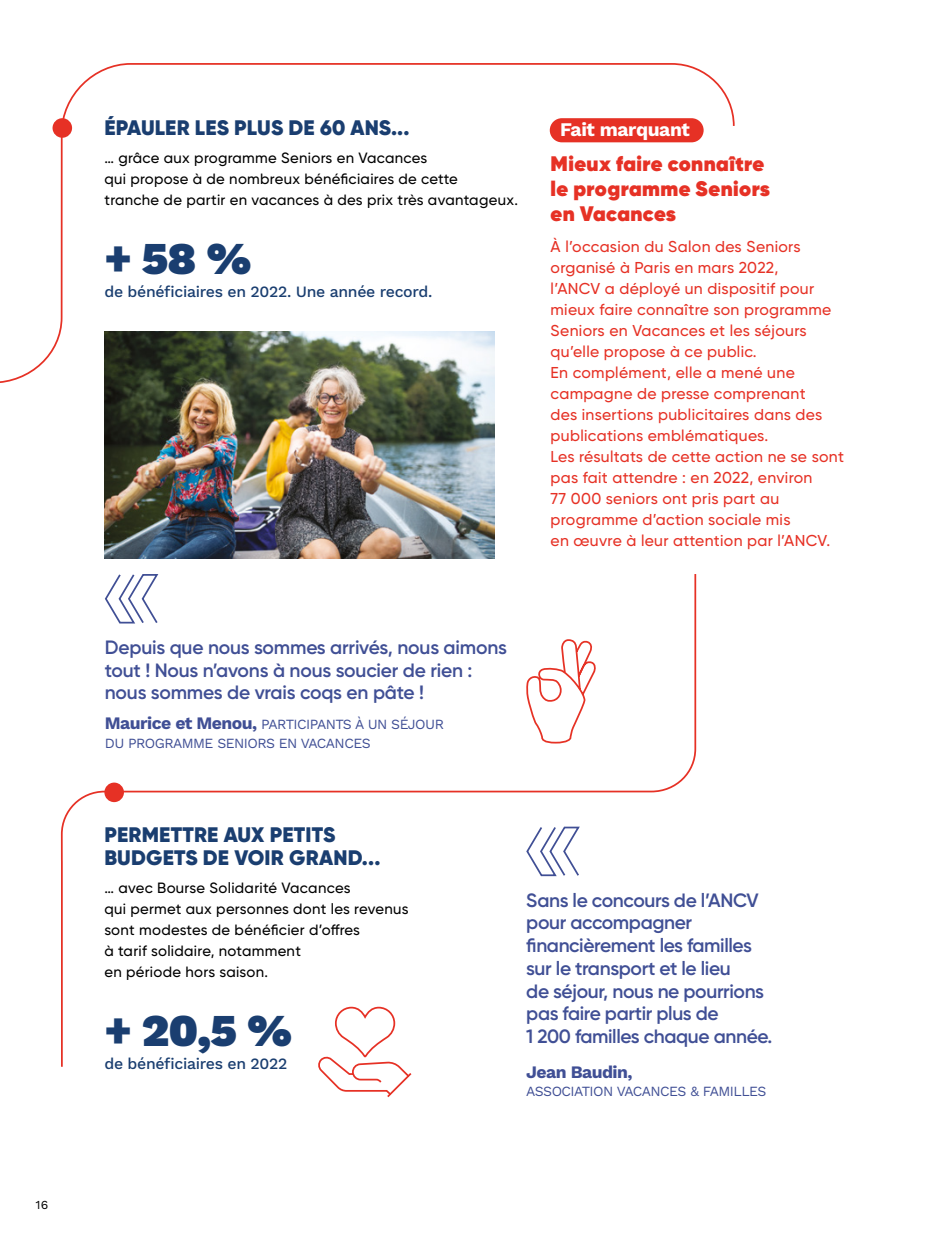
<style>
.page{position:relative;width:943px;height:1241px;background:#fff}
.page>*{position:absolute;margin:0;border:0;box-sizing:border-box;transform-origin:0 0}
.t1{font:900 45.5px "Work Sans";color:#1a3e70}
.t2{font:900 21px/22.8px "Gilroy";letter-spacing:.01em;color:#1a3e70}
.t3{font:800 21px/24.5px "Gilroy";letter-spacing:.02em;color:#e63125}
.t4{font:600 19.25px/22.8px "Gilroy";letter-spacing:-.02em;color:#404f95}
.t5{font:700 19.25px "Work Sans";letter-spacing:-.02em;color:#fff}
.t6{font:700 17.5px "Work Sans";letter-spacing:-.03em;color:#404f95}
.t7{font:500 15.75px/21px "Gilroy";letter-spacing:.02em;color:#e63125}
.t8{font:500 15.75px "Work Sans";letter-spacing:-.02em;color:#1a3e70}
.t9{font:500 14.88px/21px "Gilroy";letter-spacing:.02em;color:#000}
.t10{font:14px/18.7px "Work Sans";letter-spacing:-.04em;color:#404f95}
.t11{font:12.25px "Work Sans";color:#000}
.s1{font-weight:700;font-size:17.5px}
</style>
<div class="page">
<svg style="left:60px;top:574px;width:637px;height:493px"></svg>
<svg style="left:0;top:63px;width:735px;height:321px"></svg>
<div style="left:550px;top:118px;width:153px;height:24px;background:#e63125;border-radius:12px"></div>
<div style="left:53px;top:118px;width:19px;height:20px;background:#e63125;border-radius:50%"></div>
<div style="left:104px;top:782px;width:20px;height:20px;background:#e63125;border-radius:50%"></div>
<svg style="left:318px;top:1005px;width:95px;height:93px"></svg>
<img style="left:104px;top:331px;width:390px;height:227px">
<svg style="left:104px;top:574px;width:56px;height:51px"></svg>
<svg style="left:525px;top:825px;width:56px;height:52px"></svg>
<svg style="left:524px;top:638px;width:73px;height:106px"></svg>
<p class="t11" style="left:35px;top:1197px;width:14px">16</p>
<h2 class="t2" style="left:104px;top:116px;width:307px">ÉPAULER LES PLUS DE 60 ANS...</h2>
<p class="t9" style="left:104px;top:147px;width:415px">… grâce aux programme Seniors en Vacances<br>qui propose à de nombreux bénéficiaires de cette<br>tranche de partir en vacances à des prix très avantageux.</p>
<h1 class="t1" style="left:104px;top:233px;width:149px">+ 58 %</h1>
<p class="t8" style="left:104px;top:282px;width:329px">de bénéficiaires en 2022. Une année record.</p>
<p class="t5" style="left:560px;top:119px;width:131px">Fait marquant</p>
<h2 class="t3" style="left:550px;top:152px;width:221px">Mieux faire connaître le programme Seniors en Vacances</h2>
<p class="t7" style="left:550px;top:236px;width:295px">À l’occasion du Salon des Seniors organisé à Paris en mars 2022,<br>l’ANCV a déployé un dispositif pour mieux faire connaître son programme Seniors en Vacances et les séjours qu’elle propose à ce public.<br>En complément, elle a mené une campagne de presse comprenant<br>des insertions publicitaires dans des publications emblématiques.<br>Les résultats de cette action ne se sont pas fait attendre : en 2022, environ<br>77 000 seniors ont pris part au programme d’action sociale mis<br>en œuvre à leur attention par l’ANCV.</p>
<p class="t4" style="left:105px;top:635px;width:404px">Depuis que nous sommes arrivés, nous aimons tout ! Nous n’avons à nous soucier de rien : nous sommes de vrais coqs en pâte !</p>
<p class="t10" style="left:105px;top:715px;width:341px"><span class="s1">Maurice et Menou,</span> PARTICIPANTS À UN SÉJOUR<br>DU PROGRAMME SENIORS EN VACANCES</p>
<h2 class="t2" style="left:104px;top:823px;width:277px">PERMETTRE AUX PETITS<br>BUDGETS DE VOIR GRAND...</h2>
<p class="t9" style="left:104px;top:876px;width:305px">… avec Bourse Solidarité Vacances<br>qui permet aux personnes dont les revenus sont modestes de bénéficier d’offres<br>à tarif solidaire, notamment<br>en période hors saison.</p>
<h1 class="t1" style="left:104px;top:1004px;width:189px">+ 20,5 %</h1>
<p class="t8" style="left:104px;top:1053px;width:184px">de bénéficiaires en 2022</p>
<p class="t4" style="left:526px;top:888px;width:248px">Sans le concours de l’ANCV pour accompagner financièrement les familles sur le transport et le lieu<br>de séjour, nous ne pourrions pas faire partir plus de<br>1 200 familles chaque année.</p>
<p class="t6" style="left:526px;top:1061px;width:108px">Jean Baudin,</p>
<p class="t10" style="left:526px;top:1082px;width:242px">ASSOCIATION VACANCES &amp; FAMILLES</p>
</div>
